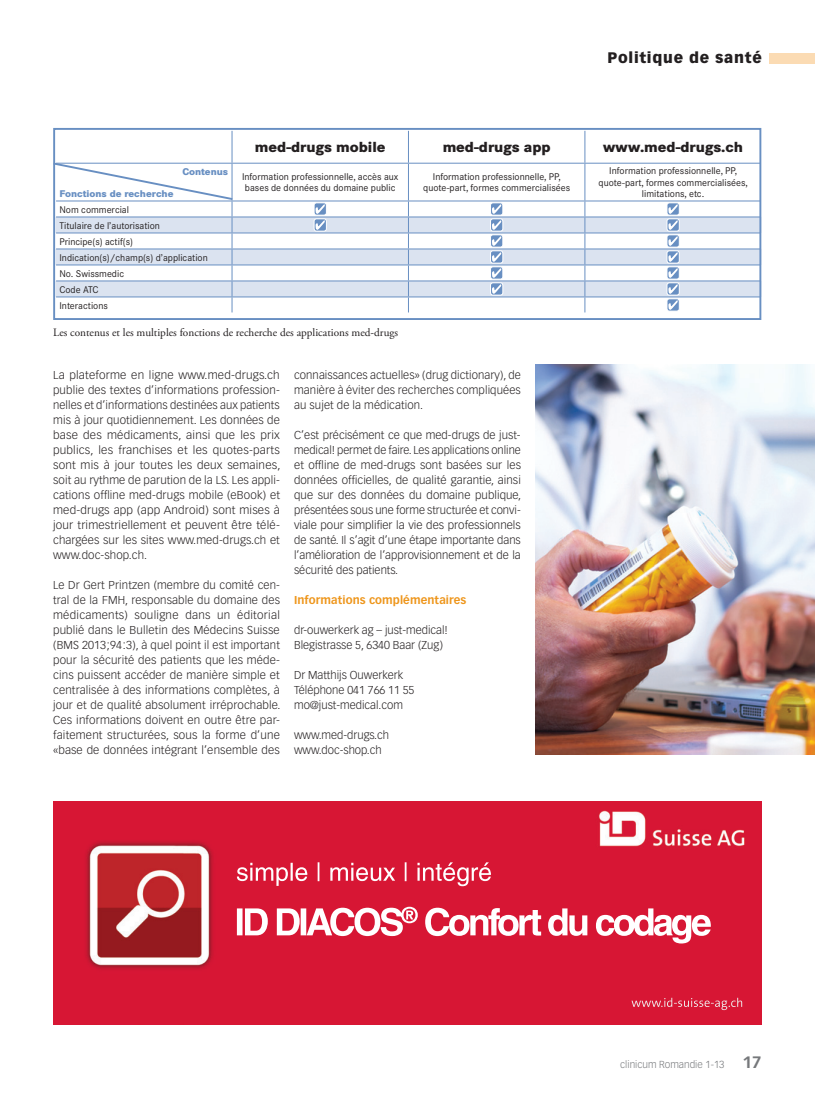
<style>
.page{position:relative;width:815px;height:1099px;background:#fff}
.page>*{position:absolute;margin:0;border:0;box-sizing:border-box;transform-origin:0 0}
.t1{font:900 15px "Vectora LT Std";letter-spacing:.05em;color:#231f20}
.t2{font:800 14.38px "Corporate SBQ";color:#231f20}
.t3{font:300 11.25px/15px "Vectora LT Std";color:#231f20;text-align:justify}
.t4{font:300 11.25px/15px "Vectora LT Std";color:#231f20;text-align:justify;scale:1.04 1}
.t5{font:11.25px "Adobe Garamond Pro";color:#231f20}
.t6{font:700 11.25px "Vectora LT Std";letter-spacing:.005em;color:#ee961c}
.t7{font:300 10px "Vectora LH";color:#76787b}
.t8{font:9.62px/16px "Corporate SBQ";color:#231f20;text-align:center}
.t9{font:800 9.62px "Corporate SBQ";color:#688fc2}
.s1{font-weight:700;font-size:16.25px}
</style>
<div class="page">
<hr style="left:232px;top:131px;width:1px;height:32px;background:#688fc2">
<hr style="left:408px;top:131px;width:1px;height:32px;background:#688fc2">
<hr style="left:585px;top:131px;width:1px;height:32px;background:#688fc2">
<div style="left:53px;top:128px;width:708px;height:192px;border:2px solid #688fc2"></div>
<svg style="left:53px;top:161px;width:708px;height:151px"></svg>
<div style="left:770px;top:53px;width:45px;height:10px;background:#fbdbb3"></div>
<img style="left:535px;top:364px;width:280px;height:390px">
<img style="left:53px;top:801px;width:709px;height:223px">
<h1 class="t1" style="left:608px;top:49px;width:156px">Politique de santé</h1>
<p class="t9" style="left:59px;top:187px;width:116px">Fonctions de recherche</p>
<p class="t9" style="left:182px;top:165px;width:47px">Contenus</p>
<p class="t8" style="left:59px;top:201px;width:150px;text-align:left">Nom commercial<br>Titulaire de l’autorisation<br>Principe(s) actif(s)<br>Indication(s)/champ(s) d’application<br>No. Swissmedic<br>Code ATC<br>Interactions</p>
<p class="t2" style="left:255px;top:138px;width:132px">med-drugs mobile</p>
<p class="t2" style="left:443px;top:138px;width:109px">med-drugs app</p>
<p class="t2" style="left:603px;top:138px;width:142px">www.med-drugs.ch</p>
<p class="t8" style="left:242px;top:171px;width:158px;line-height:11.5px">Information professionnelle, accès aux bases de données du domaine public</p>
<p class="t8" style="left:423px;top:171px;width:148px;line-height:11.5px">Information professionnelle, PP, quote-part, formes commercialisées</p>
<p class="t8" style="left:599px;top:165px;width:151px;line-height:11.5px">Information professionnelle, PP, quote-part, formes commercialisées, limitations, etc.</p>
<p class="t5" style="left:53px;top:326px;width:346px">Les contenus et les multiples fonctions de recherche des applications med-drugs</p>
<p class="t4" style="left:53px;top:368px;width:220px">La plateforme en ligne www.med-drugs.ch publie des textes d’informations profession&shy;nelles et d’informations destinées aux patients mis à jour quotidiennement. Les données de base des médicaments, ainsi que les prix publics, les franchises et les quotes-parts sont mis à jour toutes les deux semaines, soit au rythme de parution de la LS. Les appli&shy;cations offline med-drugs mobile (eBook) et med-drugs app (app Android) sont mises à jour trimestriellement et peuvent être télé&shy;chargées sur les sites www.med-drugs.ch et www.doc-shop.ch.</p>
<p class="t3" style="left:53px;top:578px;width:229px">Le Dr Gert Printzen (membre du comité cen&shy;tral de la FMH, responsable du domaine des médicaments) souligne dans un éditorial publié dans le Bulletin des Médecins Suisse (BMS 2013;94:3), à quel point il est important pour la sécurité des patients que les méde&shy;cins puissent accéder de manière simple et centralisée à des informations complètes, à jour et de qualité absolument irréprochable.<br>Ces informations doivent en outre être par&shy;faitement structurées, sous la forme d’une «base de données intégrant l’ensemble des</p>
<p class="t3" style="left:294px;top:368px;width:228px">connaissances actuelles» (drug dictionary), de manière à éviter des recherches compliquées au sujet de la médication.</p>
<p class="t3" style="left:294px;top:428px;width:229px">C’est précisément ce que med-drugs de just&shy;medical! permet de faire. Les applications online et offline de med-drugs sont basées sur les données officielles, de qualité garantie, ainsi que sur des données du domaine publique, présentées sous une forme structurée et convi&shy;viale pour simplifier la vie des professionnels de santé. Il s’agit d’une étape importante dans l’amélioration de l’approvisionnement et de la sécurité des patients.</p>
<p class="t6" style="left:294px;top:593px;width:174px">Informations complémentaires</p>
<p class="t3" style="left:294px;top:623px;width:155px">dr-ouwerkerk ag – just-medical!<br>Blegistrasse 5, 6340 Baar (Zug)</p>
<p class="t3" style="left:294px;top:668px;width:122px;text-align:left">Dr Matthijs Ouwerkerk<br>Téléphone 041 766 11 55 mo@just-medical.com</p>
<p class="t3" style="left:294px;top:728px;width:96px">www.med-drugs.ch www.doc-shop.ch</p>
<p class="t7" style="left:620px;top:1058px;width:143px">clinicum Romandie 1-13 <span class="s1">17</span></p>
</div>
